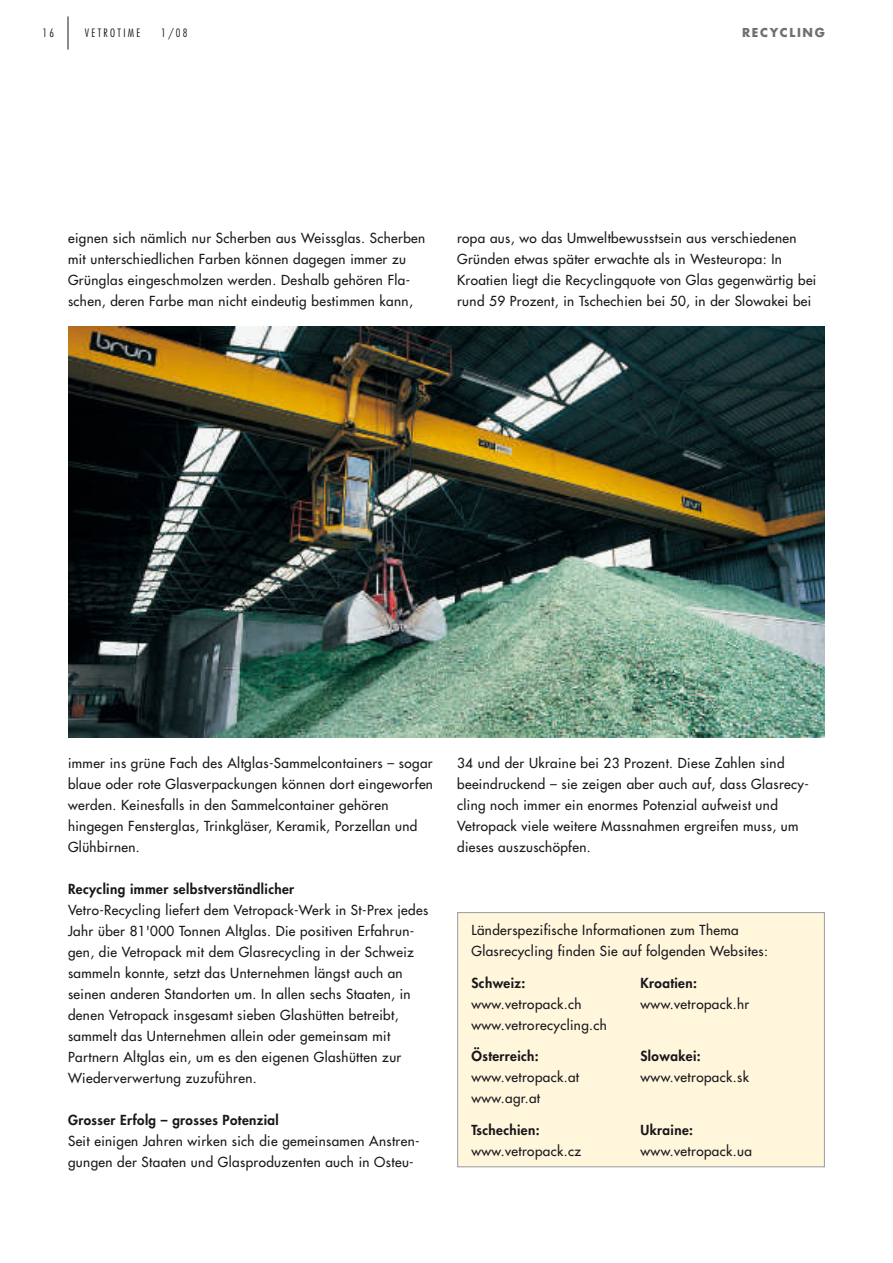
<style>
.page{position:relative;width:893px;height:1263px;background:#fff}
.page>*{position:absolute;margin:0;border:0;box-sizing:border-box;transform-origin:0 0}
.t1{font:13.5px/21px "Futura";letter-spacing:.03em;color:#1a171c}
.t2{font:800 13.5px "Futura";letter-spacing:.03em;color:#1a171c}
.t3{font:700 12px "Futura";letter-spacing:.135em;color:#6f7072}
.t4{font:300 condensed 11.25px "Futura";letter-spacing:.21em;color:#1a171c}
</style>
<div class="page">
<hr style="left:68px;top:16px;width:1px;height:34px;background:#1a171c">
<img style="left:68px;top:327px;width:757px;height:410px">
<div style="left:458px;top:913px;width:366px;height:253px;background:#fff6dc"></div>
<div style="left:457px;top:912px;width:368px;height:255px;border:1px solid #9ba1a5"></div>
<p class="t4" style="left:42px;top:28px;width:13px">16</p>
<p class="t4" style="left:85px;top:28px;width:57px">VETROTIME</p>
<p class="t4" style="left:161px;top:28px;width:28px">1/08</p>
<p class="t3" style="left:742px;top:27px;width:84px">RECYCLING</p>
<p class="t1" style="left:68px;top:228px;width:359px">eignen sich nämlich nur Scherben aus Weissglas. Scherben mit unterschiedlichen Farben können dagegen immer zu Grünglas eingeschmolzen werden. Deshalb gehören Fla&shy;schen, deren Farbe man nicht eindeutig bestimmen kann,</p>
<p class="t1" style="left:457px;top:228px;width:361px">ropa aus, wo das Umweltbewusstsein aus verschiedenen Gründen etwas später erwachte als in Westeuropa: In Kroatien liegt die Recyclingquote von Glas gegenwärtig bei rund 59 Prozent, in Tschechien bei 50, in der Slowakei bei</p>
<p class="t1" style="left:68px;top:753px;width:366px">immer ins grüne Fach des Altglas-Sammelcontainers – sogar blaue oder rote Glasverpackungen können dort eingeworfen werden. Keinesfalls in den Sammelcontainer gehören hingegen Fensterglas, Trinkgläser, Keramik, Porzellan und Glühbirnen.</p>
<p class="t2" style="left:68px;top:882px;width:228px">Recycling immer selbstverständlicher</p>
<p class="t1" style="left:68px;top:900px;width:362px">Vetro-Recycling liefert dem Vetropack-Werk in St-Prex jedes Jahr über 81'000 Tonnen Altglas. Die positiven Erfahrun&shy;gen, die Vetropack mit dem Glasrecycling in der Schweiz sammeln konnte, setzt das Unternehmen längst auch an seinen anderen Standorten um. In allen sechs Staaten, in denen Vetropack insgesamt sieben Glashütten betreibt, sammelt das Unternehmen allein oder gemeinsam mit Partnern Altglas ein, um es den eigenen Glashütten zur Wiederverwertung zuzuführen.</p>
<p class="t2" style="left:68px;top:1113px;width:212px">Grosser Erfolg – grosses Potenzial</p>
<p class="t1" style="left:68px;top:1131px;width:353px">Seit einigen Jahren wirken sich die gemeinsamen Anstren&shy;gungen der Staaten und Glasproduzenten auch in Osteu-</p>
<p class="t1" style="left:457px;top:753px;width:353px">34 und der Ukraine bei 23 Prozent. Diese Zahlen sind beeindruckend – sie zeigen aber auch auf, dass Glasrecy&shy;cling noch immer ein enormes Potenzial aufweist und Vetropack viele weitere Massnahmen ergreifen muss, um dieses auszuschöpfen.</p>
<p class="t1" style="left:471px;top:921px;width:298px">Länderspezifische Informationen zum Thema<br>Glasrecycling finden Sie auf folgenden Websites:</p>
<p class="t2" style="left:471px;top:976px;width:55px">Schweiz:</p>
<p class="t2" style="left:640px;top:976px;width:58px">Kroatien:</p>
<p class="t1" style="left:471px;top:994px;width:111px">www.vetropack.ch</p>
<p class="t1" style="left:640px;top:994px;width:110px">www.vetropack.hr</p>
<p class="t1" style="left:471px;top:1015px;width:137px">www.vetrorecycling.ch</p>
<p class="t2" style="left:471px;top:1050px;width:69px">Österreich:</p>
<p class="t2" style="left:640px;top:1050px;width:62px">Slowakei:</p>
<p class="t1" style="left:471px;top:1068px;width:109px">www.vetropack.at</p>
<p class="t1" style="left:640px;top:1068px;width:110px">www.vetropack.sk</p>
<p class="t1" style="left:471px;top:1089px;width:70px">www.agr.at</p>
<p class="t2" style="left:471px;top:1123px;width:70px">Tschechien:</p>
<p class="t2" style="left:640px;top:1123px;width:54px">Ukraine:</p>
<p class="t1" style="left:471px;top:1141px;width:111px">www.vetropack.cz</p>
<p class="t1" style="left:640px;top:1141px;width:113px">www.vetropack.ua</p>
</div>
